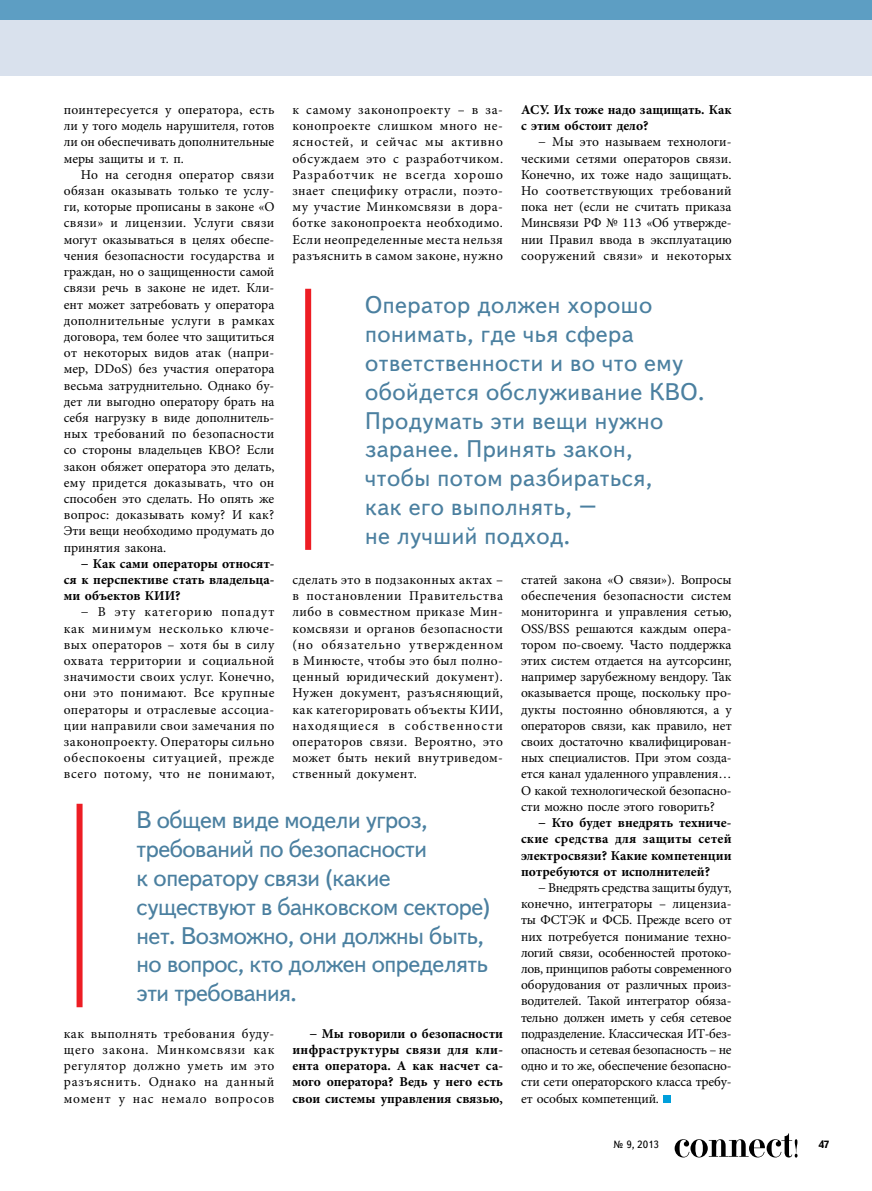
<style>
.page{position:relative;width:872px;height:1191px;background:#fff}
.page>*{position:absolute;margin:0;border:0;box-sizing:border-box;transform-origin:0 0}
.t1{font:24px/28.8px "Text Book C";letter-spacing:.02em;color:#4b80a0}
.t2{font:24px/28.8px "Text Book C";letter-spacing:-.02em;color:#4b80a0}
.t3{font:13.5px/16.2px "Minion Pro";letter-spacing:.015em;color:#000;text-align:justify}
.t4{font:700 13.5px/16.2px "Minion Pro";color:#000;text-align:justify}
.t5{font:10.5px "Text Book C";color:#000}
.t6{font:700 10.5px "Text Book C";color:#000}
</style>
<div class="page">
<svg style="left:674px;top:1133px;width:123px;height:24px"></svg>
<div style="left:0;top:0;width:872px;height:42px;background:#5d9ec3"></div>
<div style="left:0;top:20px;width:872px;height:56px;background:#d9e1ed"></div>
<div style="left:663px;top:1094px;width:8px;height:8px;background:#009fdb"></div>
<div style="left:305px;top:289px;width:6px;height:261px;background:#ed1d24"></div>
<div style="left:77px;top:803px;width:6px;height:204px;background:#ed1d24"></div>
<p class="t4" style="left:521px;top:101px;width:212px">АСУ. Их тоже надо защищать. Как с этим обстоит дело?</p>
<p class="t3" style="left:521px;top:134px;width:212px;text-indent:17px">− Мы это называем технологи&shy;ческими сетями операторов связи.<br>Конечно, их тоже надо защищать.<br>Но соответствующих требований пока нет (если не считать приказа Минсвязи РФ № 113 «Об утвержде&shy;нии Правил ввода в эксплуатацию сооружений связи» и некоторых</p>
<p class="t3" style="left:64px;top:102px;width:212px">поинтересуется у оператора, есть ли у того модель нарушителя, готов ли он обеспечивать дополнительные меры защиты и т. п.</p>
<p class="t3" style="left:64px;top:166px;width:212px;text-indent:17px">Но на сегодня оператор связи обязан оказывать только те услу&shy;ги, которые прописаны в законе «О связи» и лицензии. Услуги связи могут оказываться в целях обеспе&shy;чения безопасности государства и граждан, но о защищенности самой связи речь в законе не идет. Кли&shy;ент может затребовать у оператора дополнительные услуги в рамках договора, тем более что защититься от некоторых видов атак (напри&shy;мер, DDoS) без участия оператора весьма затруднительно. Однако бу&shy;дет ли выгодно оператору брать на себя нагрузку в виде дополнитель&shy;ных требований по безопасности со стороны владельцев КВО? Если закон обяжет оператора это делать, ему придется доказывать, что он способен это сделать. Но опять же вопрос: доказывать кому? И как?<br>Эти вещи необходимо продумать до принятия закона.</p>
<p class="t4" style="left:64px;top:555px;width:212px;text-indent:17px">− Как сами операторы относят&shy;ся к перспективе стать владельца&shy;ми объектов КИИ?</p>
<p class="t3" style="left:64px;top:604px;width:212px;text-indent:17px">− В эту категорию попадут как минимум несколько ключе&shy;вых операторов – хотя бы в силу охвата территории и социальной значимости своих услуг. Конечно, они это понимают. Все крупные операторы и отраслевые ассоциа&shy;ции направили свои замечания по законопроекту. Операторы сильно обеспокоены ситуацией, прежде всего потому, что не понимают,</p>
<p class="t3" style="left:292px;top:102px;width:212px">к самому законопроекту – в за&shy;конопроекте слишком много не&shy;ясностей, и сейчас мы активно обсуждаем это с разработчиком.<br>Разработчик не всегда хорошо знает специфику отрасли, поэто&shy;му участие Минкомсвязи в дора&shy;ботке законопроекта необходимо.<br>Если неопределенные места нельзя разъяснить в самом законе, нужно</p>
<h1 class="t1" style="left:365px;top:291px;width:341px">Оператор должен хорошо понимать, где чья сфера ответственности и во что ему обойдется обслуживание КВО.<br>Продумать эти вещи нужно заранее. Принять закон,<br>чтобы потом разбираться,<br>как его выполнять, –<br>не лучший подход.</h1>
<p class="t3" style="left:521px;top:571px;width:212px">статей закона «О связи»). Вопросы обеспечения безопасности систем мониторинга и управления сетью, OSS/BSS решаются каждым опера&shy;тором по-своему. Часто поддержка этих систем отдается на аутсорсинг, например зарубежному вендору. Так оказывается проще, поскольку про&shy;дукты постоянно обновляются, а у операторов связи, как правило, нет своих достаточно квалифицирован&shy;ных специалистов. При этом созда&shy;ется канал удаленного управления… О какой технологической безопасно&shy;сти можно после этого говорить?</p>
<p class="t4" style="left:521px;top:814px;width:212px;text-indent:17px">− Кто будет внедрять техниче&shy;ские средства для защиты сетей электросвязи? Какие компетенции потребуются от исполнителей?</p>
<p class="t3" style="left:521px;top:879px;width:212px;text-indent:17px">− Внедрять средства защиты будут, конечно, интеграторы – лицензиа&shy;ты ФСТЭК и ФСБ. Прежде всего от них потребуется понимание техно&shy;логий связи, особенностей протоко&shy;лов, принципов работы современного оборудования от различных произ&shy;водителей. Такой интегратор обяза&shy;тельно должен иметь у себя сетевое подразделение. Классическая ИТ-без&shy;опасность и сетевая безопасность – не одно и то же, обеспечение безопасно&shy;сти сети операторского класса требу&shy;ет особых компетенций.</p>
<p class="t3" style="left:292px;top:571px;width:212px">сделать это в подзаконных актах – в постановлении Правительства либо в совместном приказе Мин&shy;комсвязи и органов безопасности (но обязательно утвержденном в Минюсте, чтобы это был полно&shy;ценный юридический документ).<br>Нужен документ, разъясняющий, как категорировать объекты КИИ, находящиеся в собственности операторов связи. Вероятно, это может быть некий внутриведом&shy;ственный документ.</p>
<h1 class="t2" style="left:137px;top:806px;width:355px">В общем виде модели угроз, требований по безопасности<br>к оператору связи (какие существуют в банковском секторе) нет. Возможно, они должны быть, но вопрос, кто должен определять эти требования.</h1>
<p class="t3" style="left:64px;top:1025px;width:212px">как выполнять требования буду&shy;щего закона. Минкомсвязи как регулятор должно уметь им это разъяснить. Однако на данный момент у нас немало вопросов</p>
<p class="t4" style="left:292px;top:1025px;width:212px;text-indent:17px">− Мы говорили о безопасности инфраструктуры связи для кли&shy;ента оператора. А как насчет са&shy;мого оператора? Ведь у него есть свои системы управления связью,</p>
<p class="t5" style="left:613px;top:1138px;width:48px">№ 9, 2013</p>
<p class="t6" style="left:818px;top:1138px;width:13px">47</p>
</div>
